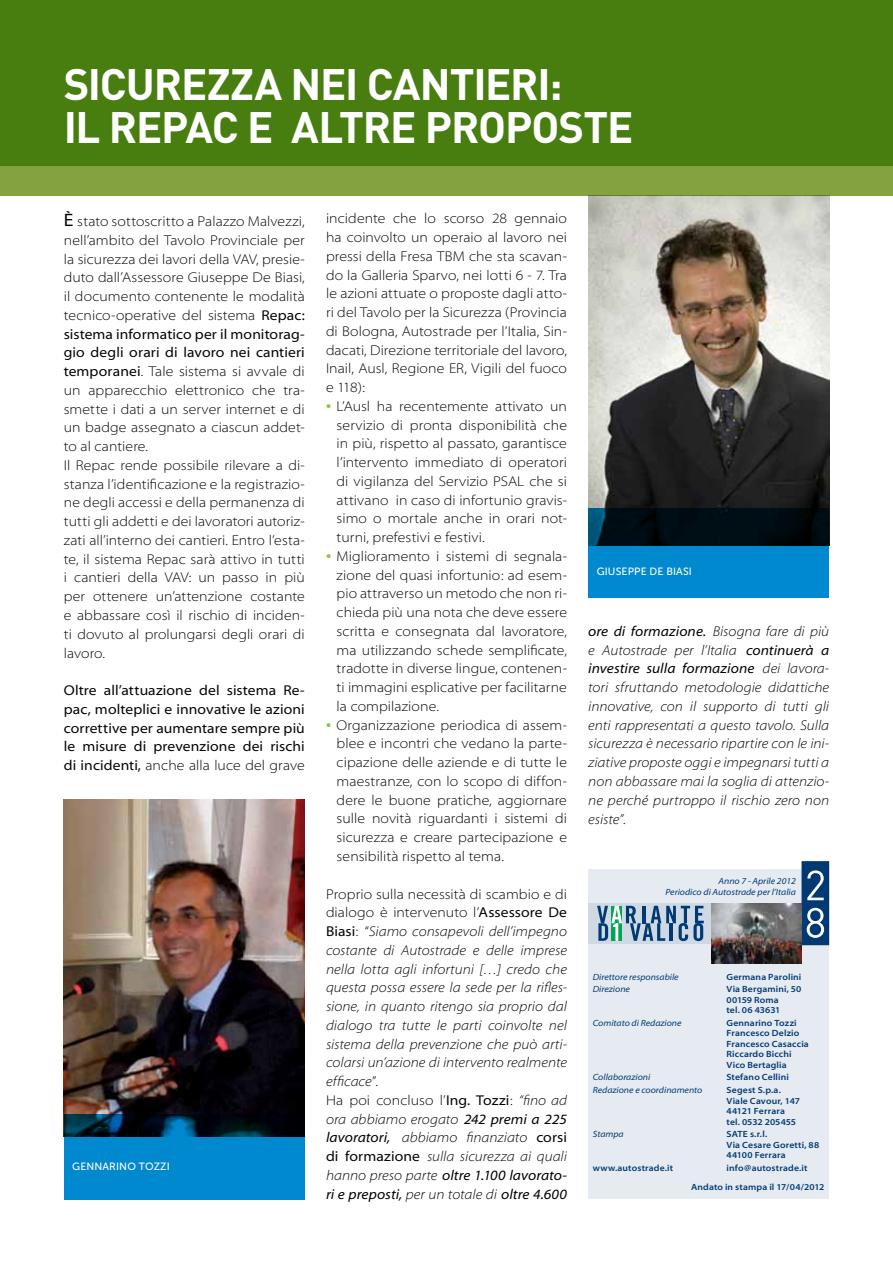
<style>
.page{position:relative;width:893px;height:1263px;background:#fff}
.page>*{position:absolute;margin:0;border:0;box-sizing:border-box;transform-origin:0 0}
.t1{font:700 43.5px "DIN";letter-spacing:-.03em;color:#fff}
.t2{font:14.25px/18.8px "Myriad MM 215 700";letter-spacing:.005em;color:#000;text-align:justify}
.t3{font:14.25px/18.8px "Myriad MM It 215 700";letter-spacing:.005em;color:#000;text-align:justify}
.t4{font:14.25px/18.8px "Myriad MM 400 700";letter-spacing:.005em;color:#000}
.t5{font:14.25px/18.8px "Myriad MM It 400 700";letter-spacing:.005em;color:#000}
.t6{font:10.5px "Museo Sans 500";letter-spacing:.01em;color:#fff}
.t7{font:9px/10.5px "Myriad MM 565 700";letter-spacing:.015em;color:#003974}
.t8{font:9px/10.5px "Myriad MM It 400 700";color:#003974;text-align:right}
.s1{font-family:"Myriad MM 400 700";font-size:18px}
.s2{font-family:"Myriad MM 400 700"}
.s3{font-family:"Myriad MM 700 700";color:#8dc63f}
.s4{font-family:"Myriad MM 215 700"}
.s5{font-family:"Myriad MM It 215 700"}
.s6{font-family:"Myriad MM It 400 700"}
</style>
<div class="page">
<div style="left:588px;top:904px;width:241px;height:295px;background:#e6ebf1"></div>
<svg style="left:588px;top:869px;width:213px;height:75px;background:#e1e7ed"></svg>
<svg style="left:597px;top:906px;width:107px;height:35px;background:#799db3"></svg>
<svg style="left:801px;top:861px;width:28px;height:84px;background:#2f5d8c"></svg>
<img style="left:711px;top:904px;width:90px;height:60px">
<img style="left:588px;top:196px;width:241px;height:312px">
<img style="left:64px;top:800px;width:241px;height:314px">
<svg style="left:64px;top:1114px;width:241px;height:85px;background:#006ba3"></svg>
<svg style="left:588px;top:508px;width:241px;height:89px;background:#005580"></svg>
<svg style="left:0;top:0;width:893px;height:196px;background:#518316"></svg>
<h1 class="t1" style="left:64px;top:56px;width:64px">SICUR</h1>
<h1 class="t1" style="left:181px;top:56px;width:213px">EZZA NEI CANT</h1>
<h1 class="t1" style="left:473px;top:56px;width:91px">IERI:</h1>
<h1 class="t1" style="left:64px;top:99px;width:123px">IL REPAC</h1>
<h1 class="t1" style="left:247px;top:99px;width:70px">E ALTR</h1>
<h1 class="t1" style="left:390px;top:99px;width:62px">E PROPOST</h1>
<h1 class="t1" style="left:607px;top:99px;width:28px">E</h1>
<p class="t2" style="left:64px;top:213px;width:243px"><span class="s1">È</span> stato sottoscritto a Palazzo Malvezzi, nell’ambito del Tavolo Provinciale per la sicurezza dei lavori della VAV, presie&shy;duto dall’Assessore Giuseppe De Biasi, il documento contenente le modalità tecnico-operative del sistema <span class="s2">Repac:</span></p>
<p class="t4" style="left:64px;top:325px;width:242px">sistema informatico per il monitorag&shy;gio degli orari di lavoro nei cantieri</p>
<p class="t2" style="left:64px;top:363px;width:243px;text-align:left"><span class="s2">temporanei</span>. Tale sistema si avvale di un apparecchio elettronico che tra&shy;smette i dati a un server internet e di un badge assegnato a ciascun addet&shy;to al cantiere.<br>Il Repac rende possibile rilevare a di&shy;stanza l’identificazione e la registrazio&shy;ne degli accessi e della permanenza di tutti gli addetti e dei lavoratori autoriz&shy;zati all’interno dei cantieri. Entro l’esta&shy;te, il sistema Repac sarà attivo in tutti i cantieri della VAV: un passo in più per ottenere un’attenzione costante e abbassare così il rischio di inciden&shy;ti dovuto al prolungarsi degli orari di lavoro.</p>
<p class="t4" style="left:64px;top:682px;width:242px;text-align:justify">Oltre all’attuazione del sistema Re&shy;pac, molteplici e innovative le azioni correttive per aumentare sempre più le misure di prevenzione dei rischi</p>
<p class="t2" style="left:64px;top:757px;width:242px"><span class="s2">di incidenti,</span> anche alla luce del grave</p>
<p class="t6" style="left:72px;top:1160px;width:99px">GENNARINO TOZZI</p>
<p class="t2" style="left:326px;top:210px;width:243px">incidente che lo scorso 28 gennaio ha coinvolto un operaio al lavoro nei pressi della Fresa TBM che sta scavan&shy;do la Galleria Sparvo, nei lotti 6 - 7. Tra le azioni attuate o proposte dagli atto&shy;ri del Tavolo per la Sicurezza (Provincia di Bologna, Autostrade per l’Italia, Sin&shy;dacati, Direzione territoriale del lavoro, Inail, Ausl, Regione ER, Vigili del fuoco e 118):</p>
<p class="t2" style="left:337px;top:397px;width:232px;text-indent:-11px"><span class="s3">•</span> L’Ausl ha recentemente attivato un servizio di pronta disponibilità che in più, rispetto al passato, garantisce l’intervento immediato di operatori di vigilanza del Servizio PSAL che si attivano in caso di infortunio gravis&shy;simo o mortale anche in orari not&shy;turni, prefestivi e festivi.</p>
<p class="t2" style="left:337px;top:547px;width:232px;text-indent:-11px"><span class="s3">•</span> Miglioramento i sistemi di segnala&shy;zione del quasi infortunio: ad esem&shy;pio attraverso un metodo che non ri&shy;chieda più una nota che deve essere scritta e consegnata dal lavoratore, ma utilizzando schede semplificate, tradotte in diverse lingue, contenen&shy;ti immagini esplicative per facilitarne la compilazione.</p>
<p class="t2" style="left:337px;top:716px;width:232px;text-indent:-11px"><span class="s3">•</span> Organizzazione periodica di assem&shy;blee e incontri che vedano la parte&shy;cipazione delle aziende e di tutte le maestranze, con lo scopo di diffon&shy;dere le buone pratiche, aggiornare sulle novità riguardanti i sistemi di sicurezza e creare partecipazione e sensibilità rispetto al tema.</p>
<p class="t2" style="left:326px;top:885px;width:242px">Proprio sulla necessità di scambio e di dialogo è intervenuto l’<span class="s2">Assessore De</span></p>
<p class="t3" style="left:326px;top:922px;width:242px"><span class="s2">Biasi</span><span class="s4">: “</span>Siamo consapevoli dell’impegno costante di Autostrade e delle imprese nella lotta agli infortuni […] credo che questa possa essere la sede per la rifles&shy;sione, in quanto ritengo sia proprio dal dialogo tra tutte le parti coinvolte nel sistema della prevenzione che può arti&shy;colarsi un’azione di intervento realmente efficace<span class="s4">”.</span></p>
<p class="t2" style="left:326px;top:1091px;width:242px">Ha poi concluso l’<span class="s2">I ng. Tozzi</span>: <span class="s5">“fino ad</span></p>
<p class="t3" style="left:326px;top:1110px;width:242px">ora abbiamo erogato <span class="s6">242 premi a 225 lavoratori,</span> abbiamo finanziato <span class="s2">corsi di formazione</span> sulla sicurezza ai quali</p>
<p class="t5" style="left:326px;top:1166px;width:242px"><span class="s5">hanno preso parte</span> oltre 1.100 lavorato&shy;ri e preposti, <span class="s5">per un totale di</span> oltre 4.600</p>
<p class="t6" style="left:597px;top:566px;width:97px">GIUSEPPE DE BIASI</p>
<p class="t5" style="left:588px;top:622px;width:242px">ore di formazione. <span class="s5">Bisogna fare di più</span></p>
<p class="t3" style="left:588px;top:641px;width:242px">e Autostrade per l’Italia <span class="s6">continuerà a</span></p>
<p class="t5" style="left:588px;top:660px;width:242px">investire sulla formazione <span class="s5">dei lavora-</span></p>
<p class="t3" style="left:588px;top:679px;width:242px">tori sfruttando metodologie didattiche innovative, con il supporto di tutti gli enti rappresentati a questo tavolo. Sulla sicurezza è necessario ripartire con le ini&shy;ziative proposte oggi e impegnarsi tutti a non abbassare mai la soglia di attenzio&shy;ne perché purtroppo il rischio zero non esiste”.</p>
<p class="t8" style="left:666px;top:877px;width:132px">Anno 7 - Aprile 2012<br>Periodico di Autostrade per l’Italia</p>
<p class="t8" style="left:593px;top:972px;width:87px">Direttore responsabile</p>
<p class="t7" style="left:726px;top:972px;width:76px">Germana Parolini</p>
<p class="t8" style="left:593px;top:984px;width:39px">Direzione</p>
<p class="t7" style="left:726px;top:984px;width:76px">Via Bergamini, 50<br>00159 Roma<br>tel. 06 43631</p>
<p class="t8" style="left:593px;top:1018px;width:90px">Comitato di Redazione</p>
<p class="t7" style="left:726px;top:1018px;width:84px">Gennarino Tozzi<br>Francesco Delzio<br>Francesco Casaccia<br>Riccardo Bicchi<br>Vico Bertaglia</p>
<p class="t8" style="left:593px;top:1072px;width:59px">Collaborazioni</p>
<p class="t7" style="left:726px;top:1072px;width:64px">Stefano Cellini</p>
<p class="t8" style="left:593px;top:1085px;width:111px">Redazione e coordinamento</p>
<p class="t7" style="left:726px;top:1085px;width:75px">Segest S.p.a.<br>Viale Cavour, 147<br>44121 Ferrara tel. 0532 205455</p>
<p class="t8" style="left:593px;top:1129px;width:32px">Stampa</p>
<p class="t7" style="left:726px;top:1129px;width:94px">SATE s.r.l.<br>Via Cesare Goretti, 88<br>44100 Ferrara</p>
<p class="t7" style="left:593px;top:1163px;width:82px">www.autostrade.it</p>
<p class="t7" style="left:691px;top:1159px;width:135px;line-height:19px;text-indent:36px">info@autostrade.it<br>Andato in stampa il 17/04/2012</p>
</div>
